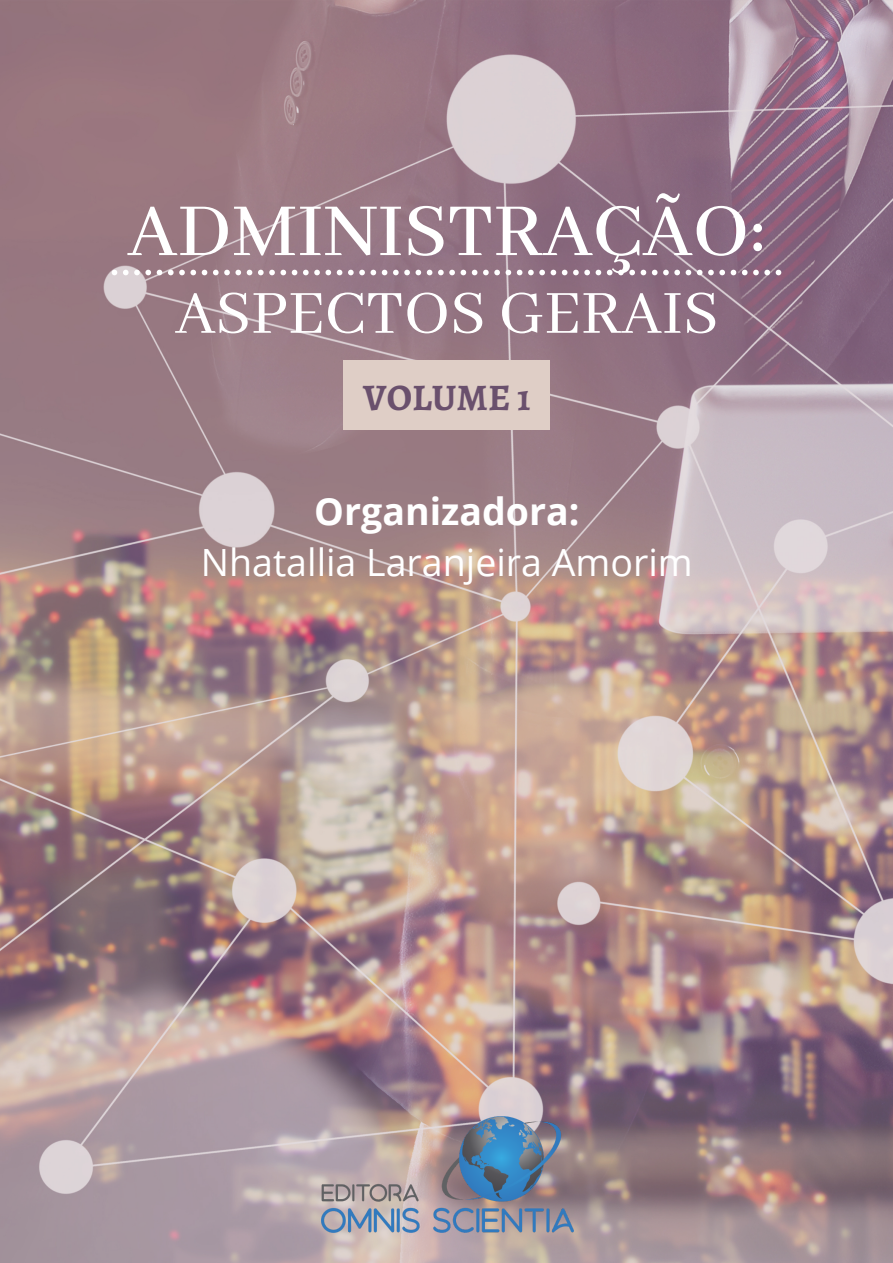
<style>
.page{position:relative;width:893px;height:1263px;background:#fff}
.page>*{position:absolute;margin:0;border:0;box-sizing:border-box;transform-origin:0 0}
.t1{font:500 82.5px "Abhaya Libre";color:#fff}
.t2{font:67.5px "Abhaya Libre";color:#fff}
.t3{font:37.5px/51.8px "Open Sans";color:#fff;text-align:center}
.t4{font:700 37.5px "Alegreya";color:#6a506d}
.s1{font-weight:700}
</style>
<div class="page">
<img style="left:0;top:0;width:893px;height:1263px">
<svg style="left:112px;top:270px;width:669px;height:5px"></svg>
<img style="left:321px;top:1117px;width:252px;height:116px">
<div style="left:344px;top:361px;width:206px;height:69px;background:#dfcec6"></div>
<p class="t1" style="left:127px;top:186px;width:640px">ADMINISTRAÇÃO:</p>
<p class="t2" style="left:175px;top:276px;width:545px">ASPECTOS GERAIS</p>
<p class="t4" style="left:363px;top:371px;width:169px">VOLUME 1</p>
<p class="t3" style="left:201px;top:484px;width:493px"><span class="s1">Organizadora:<br></span>Nhatallia Laranjeira Amorim</p>
</div>
